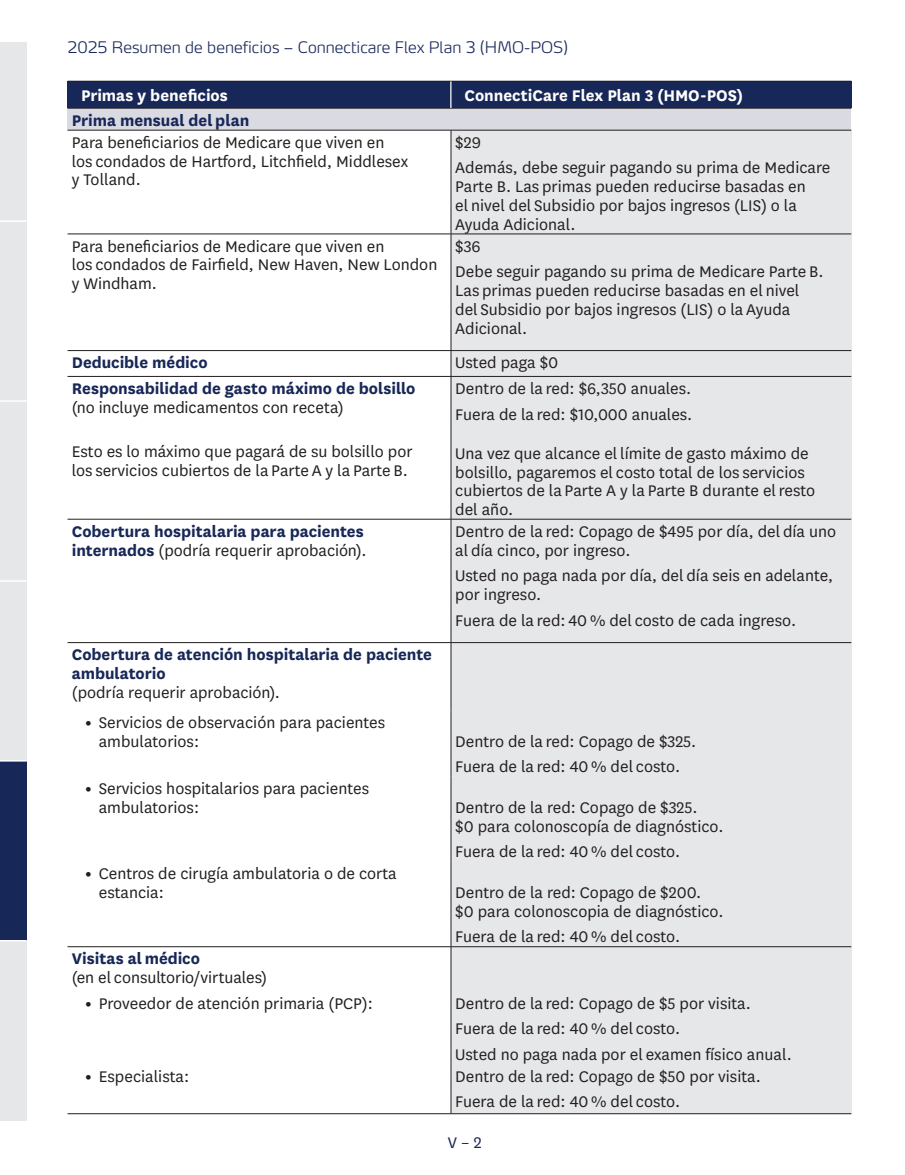
<style>
.page{position:relative;width:905px;height:1175px;background:#fff}
.page>*{position:absolute;margin:0;border:0;box-sizing:border-box;transform-origin:0 0}
.t1{font:18px/18.8px "National";color:#231f20}
.t2{font:700 18px/18.8px "National";color:#172757}
.t3{font:700 18px "National";letter-spacing:-.005em;color:#fff}
.t4{font:18px "National";color:#172757}
.t5{font:300 expanded 15.75px "Max Pro";color:#172757}
.s1{font-weight:400;color:#231f20}
.s2{font-weight:800}
</style>
<div class="page">
<div style="left:0;top:41px;width:27px;height:180px;background:#e6e7e9"></div>
<div style="left:0;top:221px;width:27px;height:180px;background:#e6e7e9"></div>
<div style="left:0;top:401px;width:27px;height:180px;background:#e6e7e9"></div>
<div style="left:0;top:581px;width:27px;height:180px;background:#e6e7e9"></div>
<div style="left:0;top:940px;width:27px;height:180px;background:#e6e7e9"></div>
<div style="left:0;top:761px;width:27px;height:179px;background:#172757"></div>
<hr style="left:0;top:40px;width:27px;height:2px;background:#fff">
<hr style="left:0;top:220px;width:27px;height:2px;background:#fff">
<hr style="left:0;top:400px;width:27px;height:2px;background:#fff">
<svg style="left:0;top:580px;width:27px;height:1px"></svg>
<svg style="left:0;top:760px;width:27px;height:1px"></svg>
<svg style="left:0;top:940px;width:27px;height:1px"></svg>
<div style="left:68px;top:108px;width:783px;height:22px;background:#dadae3"></div>
<div style="left:451px;top:130px;width:400px;height:104px;background:#e6e7e9"></div>
<div style="left:451px;top:234px;width:400px;height:116px;background:#e6e7e9"></div>
<div style="left:451px;top:350px;width:400px;height:26px;background:#e6e7e9"></div>
<div style="left:451px;top:376px;width:400px;height:143px;background:#e6e7e9"></div>
<div style="left:451px;top:519px;width:400px;height:123px;background:#e6e7e9"></div>
<div style="left:451px;top:642px;width:400px;height:68px;background:#e6e7e9"></div>
<div style="left:451px;top:710px;width:400px;height:66px;background:#e6e7e9"></div>
<div style="left:451px;top:776px;width:400px;height:85px;background:#e6e7e9"></div>
<div style="left:451px;top:861px;width:400px;height:85px;background:#e6e7e9"></div>
<div style="left:451px;top:946px;width:400px;height:118px;background:#e6e7e9"></div>
<div style="left:451px;top:1064px;width:400px;height:49px;background:#e6e7e9"></div>
<hr style="left:68px;top:130px;width:383px;height:1px;background:#231f20">
<hr style="left:451px;top:130px;width:400px;height:1px;background:#231f20">
<hr style="left:450px;top:130px;width:1px;height:104px;background:#231f20">
<hr style="left:68px;top:234px;width:383px;height:1px;background:#231f20">
<hr style="left:451px;top:234px;width:400px;height:1px;background:#231f20">
<hr style="left:450px;top:234px;width:1px;height:116px;background:#231f20">
<hr style="left:68px;top:350px;width:383px;height:1px;background:#231f20">
<hr style="left:451px;top:350px;width:400px;height:1px;background:#231f20">
<svg style="left:450px;top:351px;width:1px;height:25px"></svg>
<hr style="left:68px;top:376px;width:383px;height:1px;background:#231f20">
<hr style="left:451px;top:376px;width:400px;height:1px;background:#231f20">
<hr style="left:450px;top:376px;width:1px;height:143px;background:#231f20">
<hr style="left:68px;top:519px;width:383px;height:1px;background:#231f20">
<hr style="left:451px;top:519px;width:400px;height:1px;background:#231f20">
<hr style="left:450px;top:519px;width:1px;height:123px;background:#231f20">
<hr style="left:68px;top:642px;width:383px;height:1px;background:#231f20">
<hr style="left:451px;top:642px;width:400px;height:1px;background:#231f20">
<hr style="left:450px;top:643px;width:1px;height:67px;background:#231f20">
<hr style="left:450px;top:710px;width:1px;height:66px;background:#231f20">
<hr style="left:450px;top:776px;width:1px;height:85px;background:#231f20">
<hr style="left:450px;top:861px;width:1px;height:85px;background:#231f20">
<hr style="left:68px;top:946px;width:383px;height:1px;background:#231f20">
<hr style="left:451px;top:946px;width:400px;height:1px;background:#231f20">
<hr style="left:450px;top:947px;width:1px;height:117px;background:#231f20">
<hr style="left:450px;top:1064px;width:1px;height:49px;background:#231f20">
<hr style="left:68px;top:1113px;width:383px;height:1px;background:#231f20">
<hr style="left:451px;top:1113px;width:400px;height:1px;background:#231f20">
<div style="left:68px;top:81px;width:383px;height:27px;background:#172757"></div>
<div style="left:451px;top:81px;width:400px;height:27px;background:#172757"></div>
<hr style="left:68px;top:81px;width:383px;height:1px;background:#231f20">
<hr style="left:451px;top:81px;width:400px;height:1px;background:#231f20">
<hr style="left:68px;top:108px;width:383px;height:1px;background:#231f20">
<hr style="left:451px;top:108px;width:400px;height:1px;background:#231f20">
<svg style="left:450px;top:81px;width:1px;height:27px"></svg>
<p class="t5" style="left:68px;top:34px;width:502px">2025 Resumen de beneficios – Connecticare Flex Plan 3 (HMO-POS)</p>
<p class="t3" style="left:81px;top:83px;width:148px">Primas y beneficios</p>
<p class="t3" style="left:464px;top:83px;width:280px">ConnectiCare Flex Plan 3 (HMO-POS)</p>
<p class="t2" style="left:72px;top:110px;width:179px">Prima mensual del plan</p>
<p class="t1" style="left:72px;top:132px;width:338px">Para beneficiarios de Medicare que viven en los condados de Hartford, Litchfield, Middlesex y Tolland.</p>
<p class="t1" style="left:455px;top:132px;width:27px">$29</p>
<p class="t1" style="left:455px;top:158px;width:376px">Además, debe seguir pagando su prima de Medicare Parte B. Las primas pueden reducirse basadas en<br>el nivel del Subsidio por bajos ingresos (LIS) o la Ayuda Adicional.</p>
<p class="t1" style="left:72px;top:236px;width:367px">Para beneficiarios de Medicare que viven en<br>los condados de Fairfield, New Haven, New London y Windham.</p>
<p class="t1" style="left:455px;top:236px;width:27px">$36</p>
<p class="t1" style="left:455px;top:261px;width:370px">Debe seguir pagando su prima de Medicare Parte B.<br>Las primas pueden reducirse basadas en el nivel del Subsidio por bajos ingresos (LIS) o la Ayuda Adicional.</p>
<p class="t2" style="left:72px;top:352px;width:137px">Deducible médico</p>
<p class="t1" style="left:455px;top:353px;width:105px">Usted paga $0</p>
<p class="t2" style="left:72px;top:378px;width:345px">Responsabilidad de gasto máximo de bolsillo</p>
<p class="t1" style="left:72px;top:397px;width:273px">(no incluye medicamentos con receta)</p>
<p class="t1" style="left:72px;top:441px;width:342px">Esto es lo máximo que pagará de su bolsillo por los servicios cubiertos de la Parte A y la Parte B.</p>
<p class="t1" style="left:455px;top:378px;width:237px">Dentro de la red: $6,350 anuales.</p>
<p class="t1" style="left:455px;top:404px;width:239px">Fuera de la red: $10,000 anuales.</p>
<p class="t1" style="left:455px;top:443px;width:361px">Una vez que alcance el límite de gasto máximo de bolsillo, pagaremos el costo total de los servicios cubiertos de la Parte A y la Parte B durante el resto del año.</p>
<p class="t2" style="left:72px;top:521px;width:296px">Cobertura hospitalaria para pacientes internados <span class="s1">(podría requerir aprobación).</span></p>
<p class="t1" style="left:455px;top:521px;width:382px">Dentro de la red: Copago de $495 por día, del día uno al día cinco, por ingreso.</p>
<p class="t1" style="left:455px;top:565px;width:379px">Usted no paga nada por día, del día seis en adelante, por ingreso.</p>
<p class="t1" style="left:455px;top:610px;width:342px">Fuera de la red: 40 % del costo de cada ingreso.</p>
<p class="t2" style="left:72px;top:644px;width:362px">Cobertura de atención hospitalaria de paciente ambulatorio</p>
<p class="t1" style="left:72px;top:682px;width:209px">(podría requerir aprobación).</p>
<p class="t1" style="left:99px;top:712px;width:288px;text-indent:-14px"><span class="s2">•</span> Servicios de observación para pacientes ambulatorios:</p>
<p class="t1" style="left:99px;top:778px;width:272px;text-indent:-14px"><span class="s2">•</span> Servicios hospitalarios para pacientes ambulatorios:</p>
<p class="t1" style="left:455px;top:731px;width:242px">Dentro de la red: Copago de $325.</p>
<p class="t1" style="left:455px;top:756px;width:226px">Fuera de la red: 40 % del costo.</p>
<p class="t1" style="left:455px;top:797px;width:244px">Dentro de la red: Copago de $325.</p>
<p class="t1" style="left:455px;top:816px;width:270px">$0 para colonoscopía de diagnóstico.</p>
<p class="t1" style="left:455px;top:841px;width:226px">Fuera de la red: 40 % del costo.</p>
<p class="t1" style="left:455px;top:882px;width:247px">Dentro de la red: Copago de $200.</p>
<p class="t1" style="left:455px;top:901px;width:270px">$0 para colonoscopia de diagnóstico.</p>
<p class="t1" style="left:455px;top:926px;width:226px">Fuera de la red: 40 % del costo.</p>
<p class="t1" style="left:99px;top:863px;width:299px;text-indent:-14px"><span class="s2">•</span> Centros de cirugía ambulatoria o de corta estancia:</p>
<p class="t2" style="left:72px;top:948px;width:130px">Visitas al médico</p>
<p class="t1" style="left:72px;top:967px;width:197px">(en el consultorio/virtuales)</p>
<p class="t1" style="left:85px;top:993px;width:289px"><span class="s2">•</span> Proveedor de atención primaria (PCP):</p>
<p class="t1" style="left:85px;top:1066px;width:105px"><span class="s2">•</span> Especialista:</p>
<p class="t1" style="left:455px;top:993px;width:297px">Dentro de la red: Copago de $5 por visita.</p>
<p class="t1" style="left:455px;top:1018px;width:226px">Fuera de la red: 40 % del costo.</p>
<p class="t1" style="left:455px;top:1044px;width:338px">Usted no paga nada por el examen físico anual.</p>
<p class="t1" style="left:455px;top:1066px;width:307px">Dentro de la red: Copago de $50 por visita.</p>
<p class="t1" style="left:455px;top:1091px;width:226px">Fuera de la red: 40 % del costo.</p>
<p class="t4" style="left:447px;top:1130px;width:36px">V – 2</p>
</div>
